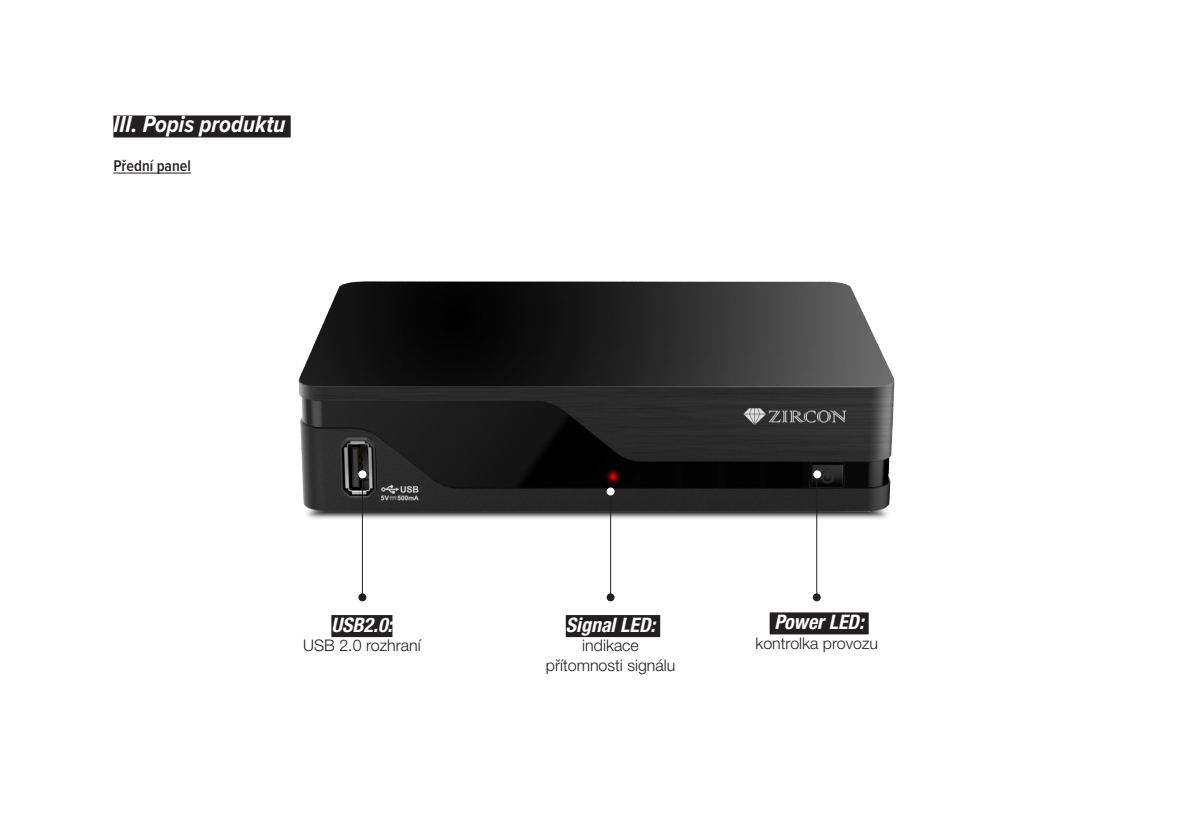
<style>
.page{position:relative;width:1191px;height:840px;background:#fff}
.page>*{position:absolute;margin:0;border:0;box-sizing:border-box;transform-origin:0 0}
.t1{font:italic 700 24px "Proxima Nova Cond";color:#fff}
.t2{font:italic 700 condensed 20px "Helvetica Neue LT Pro";color:#fff}
.t3{font:300 16px "Helvetica Neue LT Pro";color:#231f20}
.t4{font:600 16px "Proxima Nova Cond";color:#231f20}
</style>
<div class="page">
<div style="left:113px;top:115px;width:178px;height:22px;background:#231f20"></div>
<hr style="left:113px;top:173px;width:78px;height:1px;background:#231f20">
<img style="left:298px;top:281px;width:597px;height:263px">
<div style="left:331px;top:614px;width:61px;height:22px;background:#231f20"></div>
<div style="left:566px;top:614px;width:94px;height:22px;background:#231f20"></div>
<div style="left:769px;top:612px;width:99px;height:22px;background:#231f20"></div>
<hr style="left:362px;top:474px;width:1px;height:123px;background:#231f20">
<hr style="left:610px;top:497px;width:1px;height:100px;background:#231f20">
<hr style="left:816px;top:476px;width:1px;height:121px;background:#231f20">
<div style="left:358px;top:593px;width:8px;height:8px;background:#231f20;border-radius:50%"></div>
<div style="left:358px;top:470px;width:8px;height:8px;background:#fff;border-radius:50%"></div>
<div style="left:606px;top:487px;width:8px;height:8px;background:#fff;border-radius:50%"></div>
<div style="left:813px;top:470px;width:8px;height:8px;background:#fff;border-radius:50%"></div>
<div style="left:606px;top:593px;width:8px;height:8px;background:#231f20;border-radius:50%"></div>
<div style="left:812px;top:593px;width:8px;height:8px;background:#231f20;border-radius:50%"></div>
<p class="t1" style="left:113px;top:111px;width:174px">III. Popis produktu</p>
<p class="t4" style="left:113px;top:157px;width:79px">Přední panel</p>
<p class="t2" style="left:331px;top:612px;width:63px">USB2.0:</p>
<p class="t3" style="left:303px;top:635px;width:119px">USB 2.0 rozhraní</p>
<p class="t2" style="left:566px;top:612px;width:91px">Signal LED:</p>
<p class="t3" style="left:582px;top:635px;width:58px">indikace</p>
<p class="t3" style="left:546px;top:654px;width:131px">přítomnosti signálu</p>
<p class="t2" style="left:774px;top:610px;width:91px">Power LED:</p>
<p class="t3" style="left:755px;top:632px;width:124px">kontrolka provozu</p>
</div>
